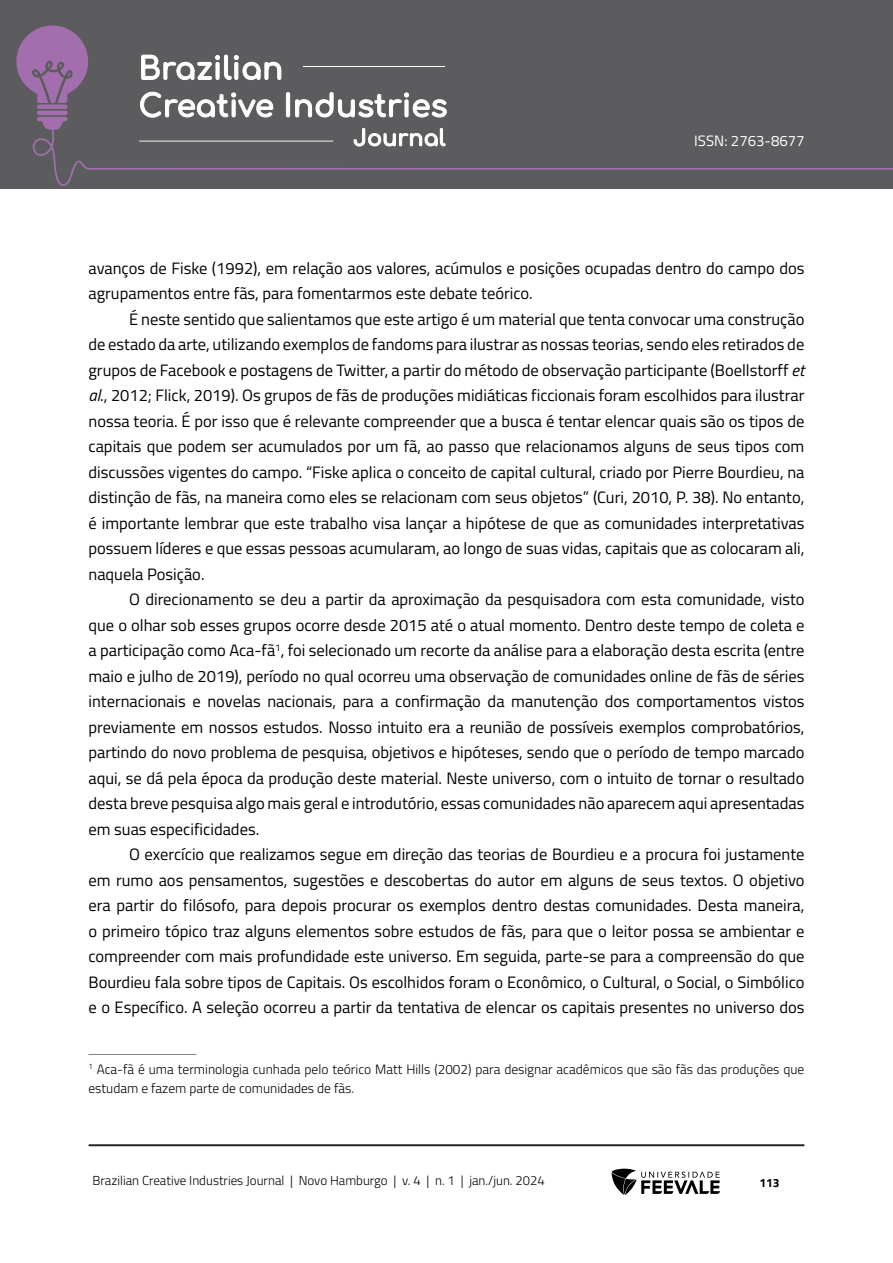
<style>
.page{position:relative;width:893px;height:1263px;background:#fff}
.page>*{position:absolute;margin:0;border:0;box-sizing:border-box;transform-origin:0 0}
.Corpo_de_texto{font:16.5px/25.5px "Titillium Web";color:#000;text-align:justify}
.t1{font:15px "Titillium Web";color:#fff}
.Rodapé{font:300 13.5px/19.5px "Titillium Web";color:#000}
.t2{font:300 13.05px "Titillium Web";color:#000}
.t3{font:700 12px "Titillium Web";color:#000}
.s1{font-style:italic}
</style>
<div class="page">
<div style="left:0;top:0;width:893px;height:188px;background:#5c5c5e"></div>
<hr style="left:37px;top:111px;width:30px;height:4px;background:#a36ead;border-radius:2px">
<svg style="left:37px;top:117px;width:30px;height:11px"></svg>
<hr style="left:37px;top:105px;width:30px;height:4px;background:#a36ead;border-radius:2px">
<svg style="left:16px;top:26px;width:72px;height:77px"></svg>
<svg style="left:32px;top:128px;width:861px;height:58px"></svg>
<hr style="left:89px;top:1144px;width:715px;height:2px;background:#282828">
<svg style="left:611px;top:1169px;width:109px;height:26px"></svg>
<svg style="left:141px;top:54px;width:141px;height:26px"></svg>
<svg style="left:140px;top:91px;width:134px;height:27px"></svg>
<svg style="left:285px;top:92px;width:162px;height:26px"></svg>
<svg style="left:353px;top:127px;width:93px;height:20px"></svg>
<hr style="left:303px;top:66px;width:142px;height:1px;background:#fff">
<hr style="left:139px;top:141px;width:194px;height:1px;background:#fff">
<hr style="left:88px;top:1054px;width:108px;height:1px;background:#808285">
<p class="t1" style="left:694px;top:130px;width:112px">ISSN: 2763-8677</p>
<p class="Corpo_de_texto" style="left:88px;top:254px;width:718px">avanços de Fiske (1992), em relação aos valores, acúmulos e posições ocupadas dentro do campo dos agrupamentos entre fãs, para fomentarmos este debate teórico.</p>
<p class="Corpo_de_texto" style="left:88px;top:305px;width:718px;text-indent:40px">É neste sentido que salientamos que este artigo é um material que tenta convocar uma construção de estado da arte, utilizando exemplos de fandoms para ilustrar as nossas teorias, sendo eles retirados de grupos de Facebook e postagens de Twitter, a partir do método de observação participante (Boellstorff <span class="s1">et al</span>., 2012; Flick, 2019). Os grupos de fãs de produções midiáticas ficcionais foram escolhidos para ilustrar nossa teoria. É por isso que é relevante compreender que a busca é tentar elencar quais são os tipos de capitais que podem ser acumulados por um fã, ao passo que relacionamos alguns de seus tipos com discussões vigentes do campo. “Fiske aplica o conceito de capital cultural, criado por Pierre Bourdieu, na distinção de fãs, na maneira como eles se relacionam com seus objetos” (Curi, 2010, P. 38). No entanto, é importante lembrar que este trabalho visa lançar a hipótese de que as comunidades interpretativas possuem líderes e que essas pessoas acumularam, ao longo de suas vidas, capitais que as colocaram ali, naquela Posição.</p>
<p class="Corpo_de_texto" style="left:88px;top:586px;width:718px;text-indent:40px">O direcionamento se deu a partir da aproximação da pesquisadora com esta comunidade, visto que o olhar sob esses grupos ocorre desde 2015 até o atual momento. Dentro deste tempo de coleta e a participação como Aca-fã<sup>1</sup>, foi selecionado um recorte da análise para a elaboração desta escrita (entre maio e julho de 2019), período no qual ocorreu uma observação de comunidades online de fãs de séries internacionais e novelas nacionais, para a confirmação da manutenção dos comportamentos vistos previamente em nossos estudos. Nosso intuito era a reunião de possíveis exemplos comprobatórios, partindo do novo problema de pesquisa, objetivos e hipóteses, sendo que o período de tempo marcado aqui, se dá pela época da produção deste material. Neste universo, com o intuito de tornar o resultado desta breve pesquisa algo mais geral e introdutório, essas comunidades não aparecem aqui apresentadas em suas especificidades.</p>
<p class="Corpo_de_texto" style="left:88px;top:841px;width:717px;text-indent:40px">O exercício que realizamos segue em direção das teorias de Bourdieu e a procura foi justamente em rumo aos pensamentos, sugestões e descobertas do autor em alguns de seus textos. O objetivo era partir do filósofo, para depois procurar os exemplos dentro destas comunidades. Desta maneira, o primeiro tópico traz alguns elementos sobre estudos de fãs, para que o leitor possa se ambientar e compreender com mais profundidade este universo. Em seguida, parte-se para a compreensão do que Bourdieu fala sobre tipos de Capitais. Os escolhidos foram o Econômico, o Cultural, o Social, o Simbólico e o Específico. A seleção ocorreu a partir da tentativa de elencar os capitais presentes no universo dos</p>
<p class="Rodapé" style="left:88px;top:1059px;width:717px"><sup>1</sup> Aca-fã é uma terminologia cunhada pelo teórico Matt Hills (2002) para designar acadêmicos que são fãs das produções que estudam e fazem parte de comunidades de fãs.</p>
<p class="t2" style="left:92px;top:1171px;width:454px">Brazilian Creative Industries Journal | Novo Hamburgo | v. 4 | n. 1 | jan./jun. 2024</p>
<p class="t3" style="left:759px;top:1174px;width:22px">113</p>
</div>
